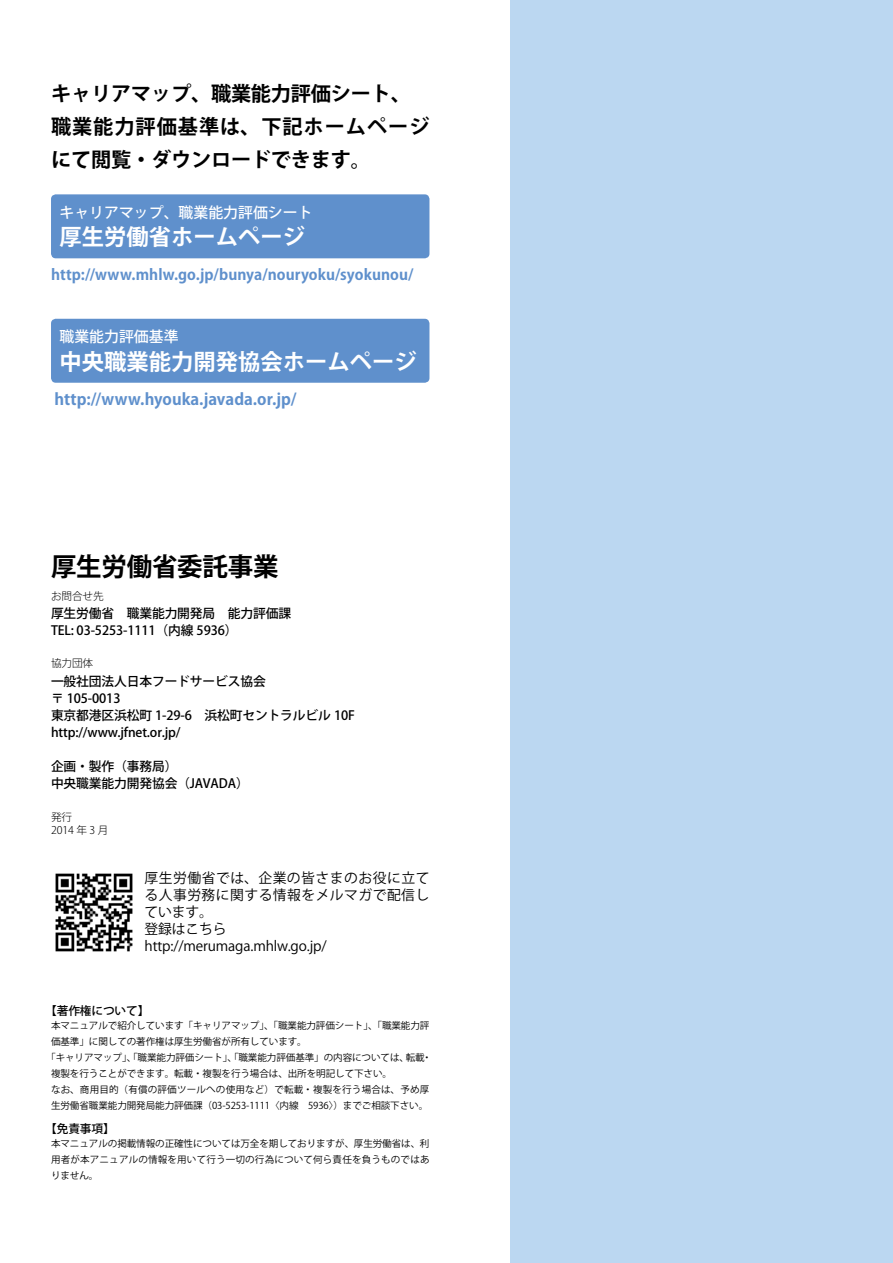
<style>
.page{position:relative;width:893px;height:1263px;background:#fff}
.page>*{position:absolute;margin:0;border:0;box-sizing:border-box;transform-origin:0 0}
.t1{font:700 25.5px "Koz Go Pro";letter-spacing:-.01em;color:#000}
.t2{font:700 22.35px "Koz Go Pro";color:#fff}
.t3{font:700 20.25px/33px "Koz Go Pro";letter-spacing:-.01em;color:#000}
.t4{font:700 15.9px "Koz Go Pro";color:#5f90cc}
.t5{font:700 14.85px "Koz Go Pro";letter-spacing:.005em;color:#5f90cc}
.t6{font:500 14.85px "Koz Go Pro";color:#fff}
.t7{font:13.8px/17px "Koz Go Pro";letter-spacing:.03em;color:#000}
.t8{font:500 12.75px/17px "Koz Go Pro";letter-spacing:-.01em;color:#000}
.t9{font:500 11.7px "Koz Go Pro";letter-spacing:-.01em;color:#000}
.t10{font:300 10.65px/13.8px "Koz Go Pro";letter-spacing:-.01em;color:#000}
.t11{font:9.6px/15.9px "Koz Go Pro";letter-spacing:-.01em;color:#000;text-align:justify}
.t12{font:9.6px "Koz Go Pro";letter-spacing:.015em;color:#000}
</style>
<div class="page">
<div style="left:510px;top:0;width:383px;height:1263px;background:#bbd7f1"></div>
<div style="left:51px;top:194px;width:378px;height:64px;background:#5f90cc;border-radius:5px"></div>
<div style="left:51px;top:319px;width:378px;height:64px;background:#5f90cc;border-radius:5px"></div>
<img style="left:55px;top:873px;width:78px;height:79px">
<h3 class="t3" style="left:51px;top:78px;width:380px">キャリアマップ、職業能力評価シート、職業能力評価基準は、下記ホームページにて閲覧・ダウンロードできます。</h3>
<h3 class="t6" style="left:60px;top:203px;width:254px">キャリアマップ、職業能力評価シート</h3>
<h2 class="t2" style="left:60px;top:223px;width:247px">厚生労働省ホームページ</h2>
<h3 class="t5" style="left:51px;top:265px;width:364px">http://www.mhlw.go.jp/bunya/nouryoku/syokunou/</h3>
<h3 class="t6" style="left:60px;top:327px;width:121px">職業能力評価基準</h3>
<h2 class="t2" style="left:60px;top:347px;width:359px">中央職業能力開発協会ホームページ</h2>
<h3 class="t4" style="left:54px;top:389px;width:244px">http://www.hyouka.javada.or.jp/</h3>
<h1 class="t1" style="left:51px;top:550px;width:229px">厚生労働省委託事業</h1>
<p class="t10" style="left:51px;top:590px;width:54px">お問合せ先</p>
<h3 class="t8" style="left:51px;top:606px;width:242px">厚生労働省　職業能力開発局　能力評価課<br>TEL: 03-5253-1111（内線 5936）</h3>
<p class="t10" style="left:51px;top:657px;width:44px">協力団体</p>
<h3 class="t8" style="left:51px;top:674px;width:305px">一般社団法人日本フードサービス協会<br>〒 105-0013<br>東京都港区浜松町 1-29-6　浜松町セントラルビル 10F http://www.jfnet.or.jp/</h3>
<h3 class="t8" style="left:51px;top:759px;width:199px">企画・製作（事務局）<br>中央職業能力開発協会（JAVADA）</h3>
<p class="t10" style="left:51px;top:810px;width:59px">発行<br>2014 年 3 月</p>
<h3 class="t7" style="left:145px;top:870px;width:286px">厚生労働省では、企業の皆さまのお役に立てる人事労務に関する情報をメルマガで配信しています。<br>登録はこちら<br>http://merumaga.mhlw.go.jp/</h3>
<p class="t9" style="left:45px;top:1003px;width:106px">【著作権について】</p>
<p class="t11" style="left:51px;top:1018px;width:380px">本マニュアルで紹介しています「キャリアマップ」、「職業能力評価シート」、「職業能力評</p>
<p class="t11" style="left:51px;top:1034px;width:257px">価基準」に関しての著作権は厚生労働省が所有しています。</p>
<p class="t11" style="left:46px;top:1050px;width:387px">「キャリアマップ」、「職業能力評価シート」、「職業能力評価基準」の内容については、転載・</p>
<p class="t11" style="left:51px;top:1066px;width:343px">複製を行うことができます。転載・複製を行う場合は、出所を明記して下さい。</p>
<p class="t12" style="left:51px;top:1083px;width:380px">なお、商用目的（有償の評価ツールへの使用など）で転載・複製を行う場合は、予め厚</p>
<p class="t11" style="left:51px;top:1097px;width:379px">生労働省職業能力開発局能力評価課（03-5253-1111〈内線　5936〉）までご相談下さい。</p>
<p class="t9" style="left:45px;top:1121px;width:71px">【免責事項】</p>
<p class="t11" style="left:51px;top:1136px;width:380px">本マニュアルの掲載情報の正確性については万全を期しておりますが、厚生労働省は、利用者が本アニュアルの情報を用いて行う一切の行為について何ら責任を負うものではありません。</p>
</div>
